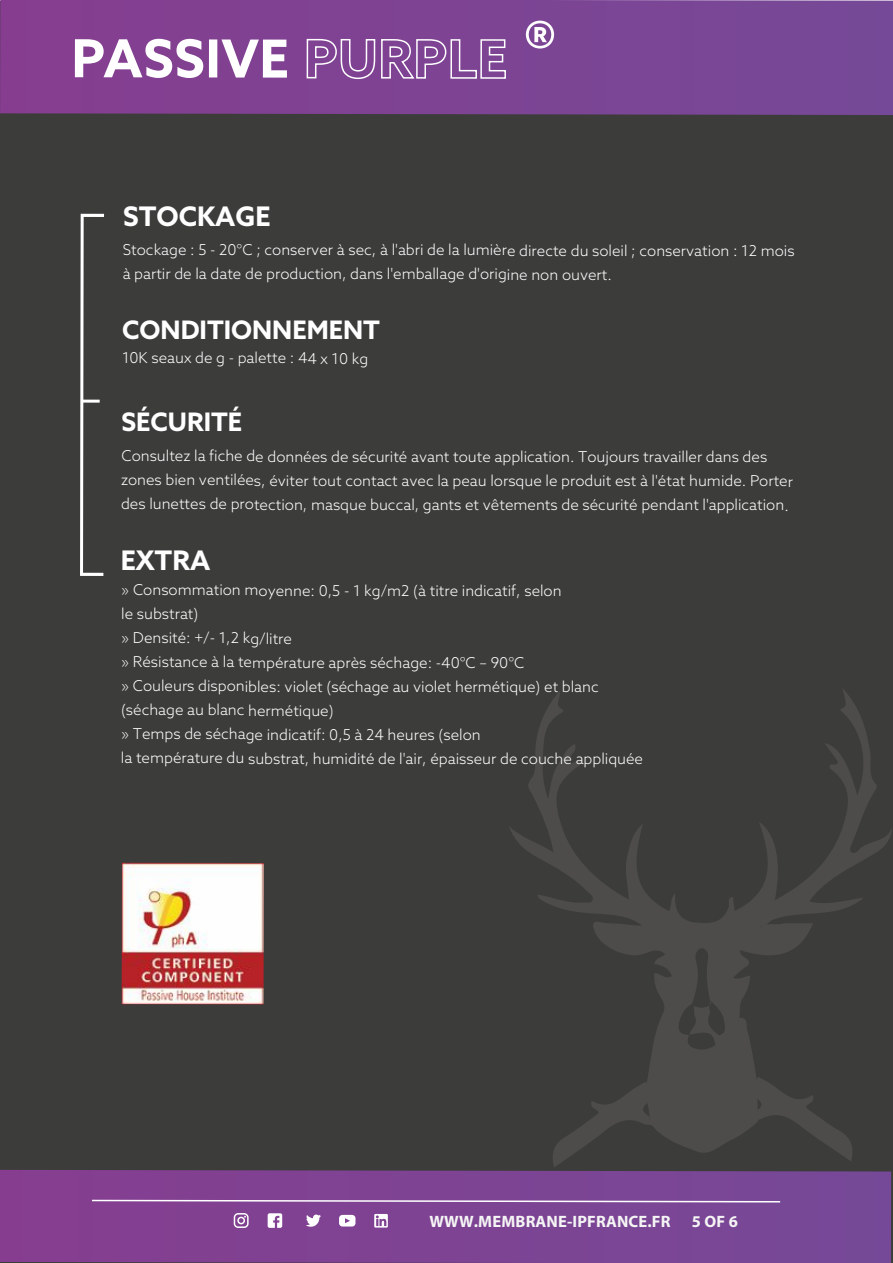
<style>
.page{position:relative;width:893px;height:1263px;background:#fff}
.page>*{position:absolute;margin:0;border:0;box-sizing:border-box;transform-origin:0 0}
.t1{font:700 75px "Azo Sans";color:#fff}
.t2{font:700 52.5px "Azo Sans";letter-spacing:.015em;color:#fff}
.t3{font:700 27px "Azo Sans";color:#fff}
.t4{font:700 25.5px "Azo Sans";color:#fff}
.t5{font:700 16.5px "Myriad Pro";letter-spacing:.01em;color:#f5f5f5}
.t6{font:300 15px/24px "Azo Sans";color:#fff}
</style>
<div class="page">
<div style="left:0;top:2px;width:892px;height:1261px;background:#3c3c3b"></div>
<svg style="left:509px;top:689px;width:383px;height:467px"></svg>
<svg style="left:550px;top:1082px;width:101px;height:85px"></svg>
<div style="left:0;top:0;width:893px;height:115px;background:#7d4393"></div>
<div style="left:0;top:1170px;width:891px;height:93px;background:#7e4393"></div>
<svg style="left:90px;top:1199px;width:692px;height:4px;background:#ad89bb"></svg>
<svg style="left:234px;top:1213px;width:15px;height:15px"></svg>
<svg style="left:268px;top:1213px;width:14px;height:15px"></svg>
<svg style="left:306px;top:1214px;width:15px;height:13px"></svg>
<svg style="left:339px;top:1215px;width:16px;height:11px"></svg>
<svg style="left:374px;top:1214px;width:14px;height:13px"></svg>
<svg style="left:80px;top:213px;width:24px;height:363px"></svg>
<hr style="left:82px;top:400px;width:18px;height:3px;background:#fff">
<svg style="left:306px;top:38px;width:201px;height:42px;background:#9564a6"></svg>
<img style="left:122px;top:863px;width:142px;height:141px">
<h2 class="t2" style="left:71px;top:24px;width:219px">PASSIVE</h2>
<h1 class="t1" style="left:523px;top:-1px;width:35px">®</h1>
<h3 class="t3" style="left:123px;top:198px;width:149px">STOCKAGE</h3>
<p class="t6" style="left:123px;top:238px;width:673px">Stockage : 5 - 20°C ; conserver à sec, à l'abri de la lumière directe du soleil ; conservation : 12 mois à partir de la date de production, dans l'emballage d'origine non ouvert.</p>
<h3 class="t4" style="left:122px;top:313px;width:259px">CONDITIONNEMENT</h3>
<p class="t6" style="left:122px;top:346px;width:248px">10K seaux de g - palette : 44 x 10 kg</p>
<h3 class="t4" style="left:122px;top:405px;width:122px">SÉCURITÉ</h3>
<p class="t6" style="left:121px;top:444px;width:674px">Consultez la fiche de données de sécurité avant toute application. Toujours travailler dans des zones bien ventilées, éviter tout contact avec la peau lorsque le produit est à l'état humide. Porter des lunettes de protection, masque buccal, gants et vêtements de sécurité pendant l'application.</p>
<h3 class="t3" style="left:121px;top:542px;width:91px">EXTRA</h3>
<p class="t6" style="left:121px;top:578px;width:524px">» Consommation moyenne: 0,5 - 1 kg/m2 (à titre indicatif, selon<br>le substrat)<br>» Densité: +/- 1,2 kg/litre<br>» Résistance à la température après séchage: -40°C – 90°C<br>» Couleurs disponibles: violet (séchage au violet hermétique) et blanc (séchage au blanc hermétique)<br>» Temps de séchage indicatif: 0,5 à 24 heures (selon<br>la température du substrat, humidité de l'air, épaisseur de couche appliquée</p>
<p class="t5" style="left:429px;top:1211px;width:243px">WWW.MEMBRANE-IPFRANCE.FR</p>
<p class="t5" style="left:692px;top:1211px;width:48px">5 OF 6</p>
</div>
